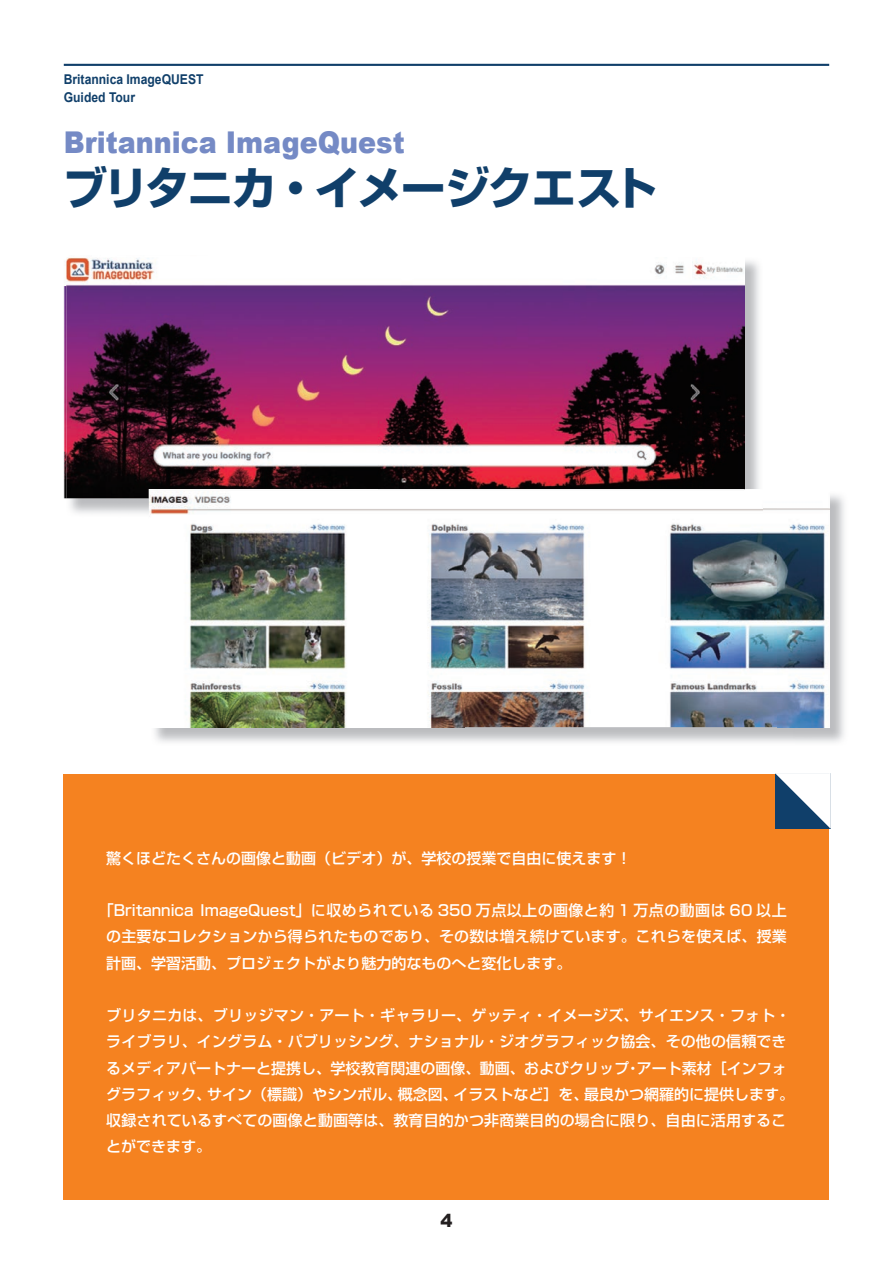
<style>
.page{position:relative;width:893px;height:1263px;background:#fff}
.page>*{position:absolute;margin:0;border:0;box-sizing:border-box;transform-origin:0 0}
.t1{font:700 45px "Shin Go Pro";letter-spacing:-.03em;color:#103f6a}
.t2{font:900 30px "Arial";color:#758ac5;scale:.9 1}
.t3{font:900 18px "Arial";color:#231f20}
.t4{font:500 15px/26.2px "Shin Go Pro";color:#fff}
.t5{font:700 13.5px/18px "Arial";color:#103f6a;scale:.9 1}
</style>
<div class="page">
<hr style="left:64px;top:64px;width:765px;height:2px;background:#103f6a">
<img style="left:744px;top:261px;width:15px;height:228px">
<img style="left:66px;top:498px;width:83px;height:16px">
<img style="left:64px;top:261px;width:680px;height:237px">
<img style="left:66px;top:257px;width:313px;height:241px">
<img style="left:795px;top:495px;width:49px;height:248px">
<img style="left:154px;top:727px;width:641px;height:15px">
<img style="left:149px;top:489px;width:595px;height:9px">
<img style="left:189px;top:524px;width:275px;height:203px">
<img style="left:464px;top:495px;width:365px;height:232px">
<img style="left:151px;top:495px;width:612px;height:22px">
<img style="left:151px;top:491px;width:593px;height:7px">
<div style="left:64px;top:774px;width:765px;height:425px;background:#f58220"></div>
<svg style="left:775px;top:773px;width:56px;height:56px;background:#879eb4"></svg>
<p class="t5" style="left:64px;top:71px;width:157px">Britannica ImageQUEST<br>Guided Tour</p>
<h2 class="t2" style="left:64px;top:121px;width:380px">Britannica ImageQuest</h2>
<h1 class="t1" style="left:63px;top:153px;width:596px">ブリタニカ・イメージクエスト</h1>
<p class="t4" style="left:106px;top:843px;width:526px">驚くほどたくさんの画像と動画（ビデオ）が、学校の授業で自由に使えます!</p>
<p class="t4" style="left:106px;top:895px;width:682px;text-align:justify;text-indent:-8px">「Britannica ImageQuest」に収められている 350 万点以上の画像と約 1 万点の動画は 60 以上の主要なコレクションから得られたものであり、その数は増え続けています。これらを使えば、授業計画、学習活動、プロジェクトがより魅力的なものへと変化します。</p>
<p class="t4" style="left:106px;top:1000px;width:686px;text-align:right">ブリタニカは、ブリッジマン・アート・ギャラリー、ゲッティ・イメージズ、サイエンス・フォト・ライブラリ、イングラム・パブリッシング、ナショナル・ジオグラフィック協会、その他の信頼できアート素材［インフォ</p>
<p class="t4" style="left:584px;top:1053px;width:212px;text-indent:-478px">るメディアパートナーと提携し、学校教育関連の画像、動画、およびクリップ<br>最良かつ網羅的に提供します。</p>
<p class="t4" style="left:625px;top:1053px;width:16px">・</p>
<p class="t4" style="left:106px;top:1079px;width:682px">グラフィック、<br>収録されているすべての画像と動画等は、教育目的かつ非商業目的の場合に限り、自由に活用することができます。</p>
<p class="t4" style="left:207px;top:1079px;width:196px">サイン（標識）やシンボル、</p>
<p class="t4" style="left:453px;top:1079px;width:136px">イラストなど］を、</p>
<p class="t4" style="left:398px;top:1079px;width:61px">概念図、</p>
<p class="t3" style="left:440px;top:1208px;width:14px">4</p>
</div>
